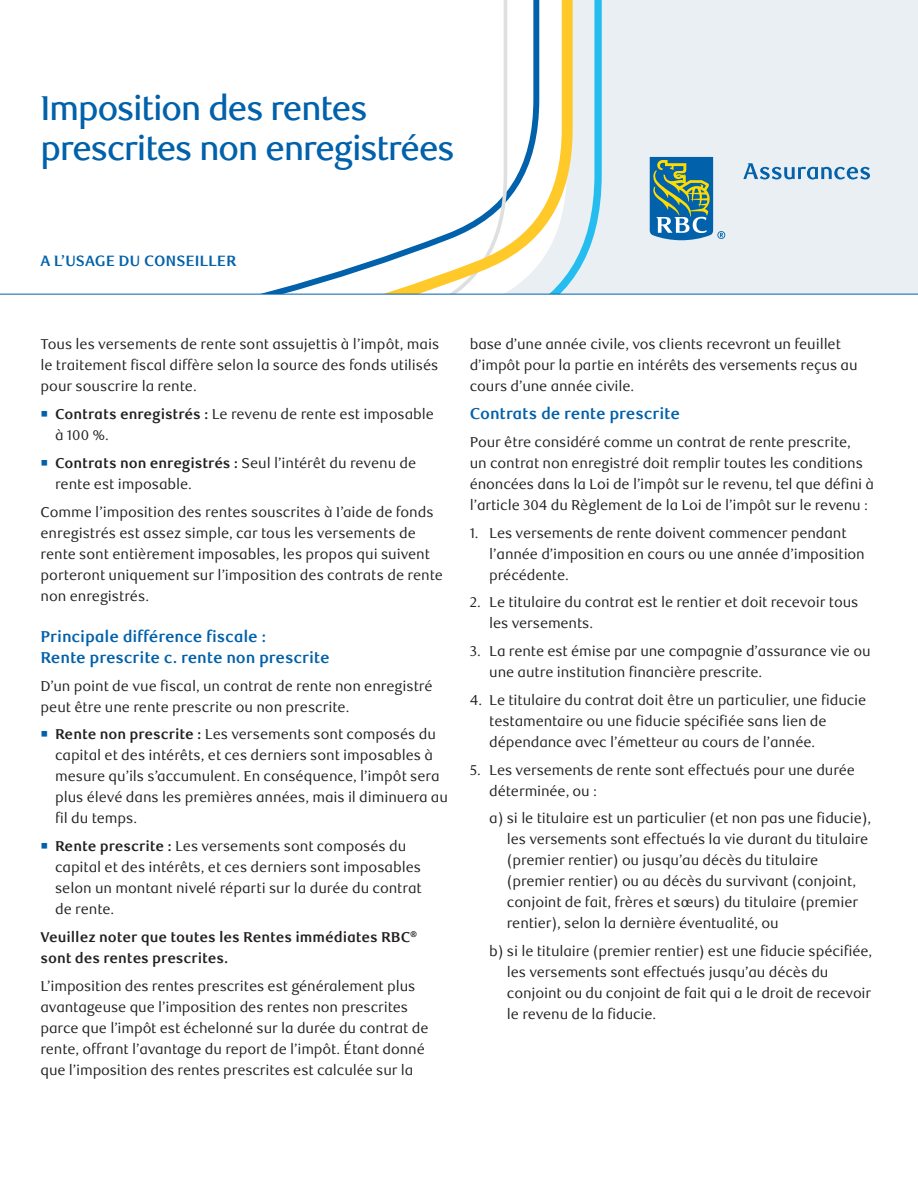
<style>
.page{position:relative;width:918px;height:1188px;background:#fff}
.page>*{position:absolute;margin:0;border:0;box-sizing:border-box;transform-origin:0 0}
.t1{font:500 34.5px/40.5px "RBC Display";letter-spacing:-.03em;color:#0161aa}
.body_copy_new_VI{font:700 15.75px/21px "RBC Text";letter-spacing:-.01em;color:#0161aa}
.t2{font:700 15px "RBC Text";letter-spacing:-.01em;color:#0161aa}
.body_copy_new_VI-2{font:14.25px/21px "RBC Text";letter-spacing:-.01em;color:#231f20}
.body_copy_new_VI-3{font:700 14.25px/21px "RBC Text";letter-spacing:-.005em;color:#231f20}
.s1{color:#0161aa}
.s2{font-weight:700}
.s3{font-family:"RBC Text Cond"}
</style>
<div class="page">
<div style="left:0;top:0;width:918px;height:294px;background:#e9eff3"></div>
<svg style="left:573px;top:0;width:29px;height:294px"></svg>
<svg style="left:0;top:0;width:573px;height:294px;background:#f9faf7"></svg>
<hr style="left:0;top:294px;width:918px;height:1px;background:#0161aa">
<svg style="left:650px;top:157px;width:75px;height:83px"></svg>
<svg style="left:743px;top:163px;width:127px;height:16px"></svg>
<p class="t1" style="left:40px;top:88px;width:416px">Imposition des rentes prescrites non enregistrées</p>
<p class="t2" style="left:40px;top:252px;width:197px">A L’USAGE DU CONSEILLER</p>
<p class="body_copy_new_VI-2" style="left:40px;top:334px;width:400px;text-align:justify">Tous les versements de rente sont assujettis à l’impôt, mais le traitement fiscal diffère selon la source des fonds utilisés pour souscrire la rente.</p>
<p class="body_copy_new_VI-2" style="left:55px;top:404px;width:380px;text-indent:-15px"><span class="s1">○</span> <span class="s2">Contrats enregistrés :</span> Le revenu de rente est imposable à 100 %.</p>
<p class="body_copy_new_VI-2" style="left:55px;top:453px;width:363px;text-indent:-15px"><span class="s1">○</span> <span class="s2">Contrats non enregistrés :</span> Seul l’intérêt du revenu de rente est imposable.</p>
<p class="body_copy_new_VI-2" style="left:40px;top:502px;width:404px">Comme l’imposition des rentes souscrites à I’aide de fonds enregistrés est assez simple, car tous les versements de rente sont entièrement imposables, les propos qui suivent porteront uniquement sur l’imposition des contrats de rente non enregistrés.</p>
<p class="body_copy_new_VI" style="left:40px;top:626px;width:291px">Principale différence fiscale :<br>Rente prescrite c. rente non prescrite</p>
<p class="body_copy_new_VI-2" style="left:40px;top:676px;width:394px">D’un point de vue fiscal, un contrat de rente non enregistré peut être une rente prescrite ou non prescrite.</p>
<p class="body_copy_new_VI-2" style="left:55px;top:724px;width:395px;text-indent:-15px"><span class="s1">○</span> <span class="s2">Rente non prescrite :</span> Les versements sont composés du capital et des intérêts, et ces derniers sont imposables à mesure qu’ils s’accumulent. En conséquence, l’impôt sera plus élevé dans les premières années, mais il diminuera au fil du temps.</p>
<p class="body_copy_new_VI-2" style="left:55px;top:836px;width:368px;text-indent:-15px"><span class="s1">○</span> <span class="s2">Rente prescrite :</span> Les versements sont composés du capital et des intérêts, et ces derniers sont imposables selon un montant nivelé réparti sur la durée du contrat de rente.</p>
<p class="body_copy_new_VI-3" style="left:40px;top:927px;width:378px">Veuillez noter que toutes les Rentes immédiates RBC<sup>® </sup>sont des rentes prescrites.</p>
<p class="body_copy_new_VI-2" style="left:40px;top:976px;width:390px">L’imposition des rentes prescrites est généralement plus avantageuse que l’imposition des rentes non prescrites parce que l’impôt est échelonné sur la durée du contrat de rente, offrant l’avantage du report de l’impôt. Étant donné que l’imposition des rentes prescrites est calculée sur la</p>
<p class="body_copy_new_VI-2" style="left:470px;top:334px;width:389px">base d’une année civile, vos clients recevront un feuillet d’impôt pour la partie en intérêts des versements reçus au cours d’une année civile.</p>
<p class="body_copy_new_VI" style="left:470px;top:404px;width:212px">Contrats de rente prescrite</p>
<p class="body_copy_new_VI-2" style="left:470px;top:432px;width:406px">Pour être considéré comme un contrat de rente prescrite,<br>un contrat non enregistré doit remplir toutes les conditions énoncées dans la Loi de l’impôt sur le revenu, tel que défini à l’article 304 du Règlement de la Loi de l’impôt sur le revenu :</p>
<p class="body_copy_new_VI-2" style="left:489px;top:523px;width:377px;text-indent:-20px">1. Les versements de rente doivent commencer pendant l’année d’imposition en cours ou une année d’imposition précédente.</p>
<p class="body_copy_new_VI-2" style="left:489px;top:592px;width:371px;text-indent:-20px">2. Le titulaire du contrat est le rentier et doit recevoir tous les versements.</p>
<p class="body_copy_new_VI-2" style="left:489px;top:641px;width:383px;text-indent:-20px">3. La rente est émise par une compagnie d’assurance vie ou une autre institution financière prescrite.</p>
<p class="body_copy_new_VI-2" style="left:489px;top:690px;width:379px;text-indent:-20px">4. Le titulaire du contrat doit être un particulier, une fiducie testamentaire ou une fiducie spécifiée sans lien de dépendance avec l’émetteur au cours de l’année.</p>
<p class="body_copy_new_VI-2" style="left:489px;top:760px;width:367px;text-indent:-20px">5. Les versements de rente sont effectués pour une durée déterminée, ou :</p>
<p class="body_copy_new_VI-2" style="left:507px;top:808px;width:366px;text-indent:-18px">a) si le titulaire est un particulier (et non pas une fiducie), les versements sont effectués la vie durant du titulaire (premier rentier) ou jusqu’au décès du titulaire (premier rentier) ou au décès du survivant (conjoint, conjoint de fait, frères et s<span class="s3">œ</span>urs) du titulaire (premier rentier), selon la dernière éventualité, ou</p>
<p class="body_copy_new_VI-2" style="left:507px;top:941px;width:367px;text-indent:-18px">b) si le titulaire (premier rentier) est une fiducie spécifiée, les versements sont effectués jusqu’au décès du conjoint ou du conjoint de fait qui a le droit de recevoir le revenu de la fiducie.</p>
</div>
